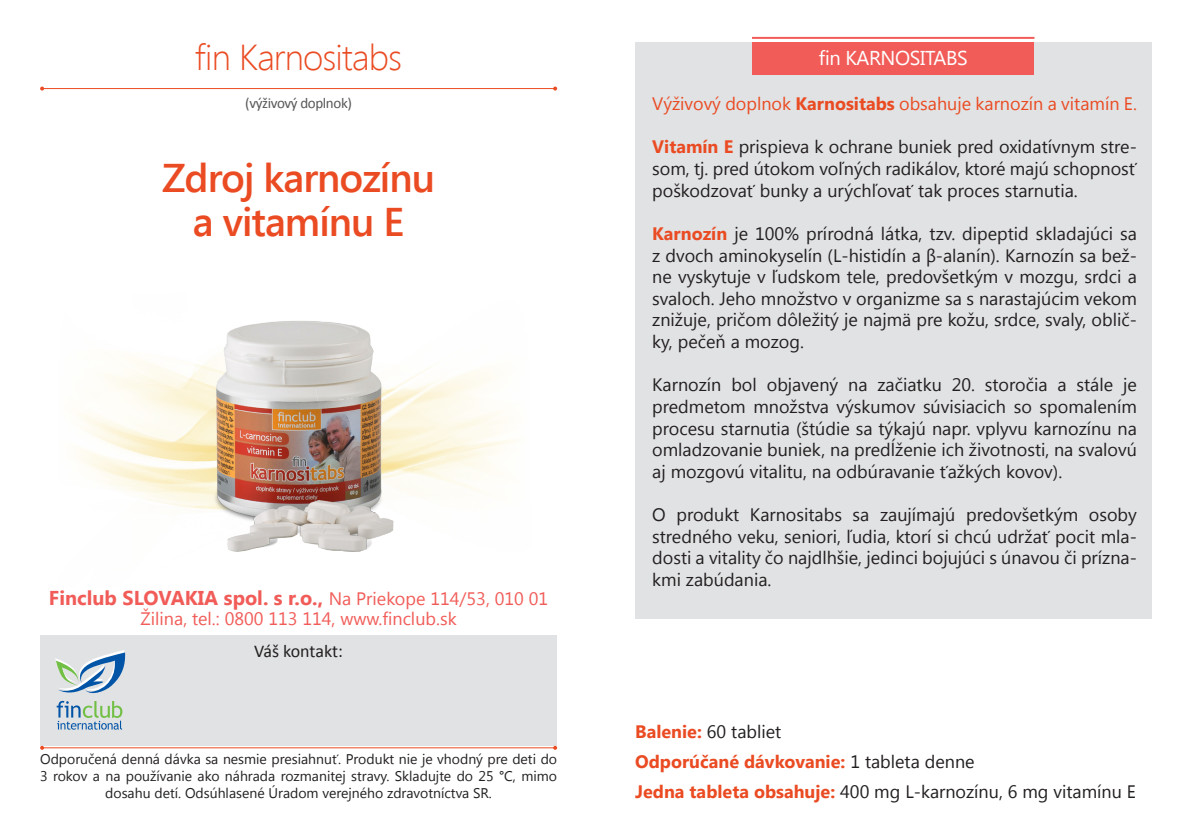
<style>
.page{position:relative;width:1191px;height:840px;background:#fff}
.page>*{position:absolute;margin:0;border:0;box-sizing:border-box;transform-origin:0 0}
.t1{font:600 40px "Segoe UI";letter-spacing:-.025em;color:#ea4b22}
.t2{font:300 36px "Segoe UI";letter-spacing:-.025em;color:#ea4b22}
.t3{font:700 20px "Segoe UI";color:#f15c58}
.t4{font:20px "Segoe UI";letter-spacing:-.02em;color:#fff}
.t5{font:18px/21.6px "Segoe UI";color:#231f20;text-align:justify}
.t6{font:18px "Segoe UI";color:#ea4b22}
.t7{font:18px "Segoe UI";color:#f15c58}
.t8{font:700 18px "Segoe UI";color:#ea4b22}
.Normální{font:18px "Calibri";letter-spacing:-.005em;color:#231f20}
.t9{font:15px "Calibri";letter-spacing:-.025em;color:#57585a}
.t10{font:14px/16.8px "Segoe UI";color:#231f20;text-align:center}
.s1{font-weight:400;font-size:18px}
.s2{font-weight:700}
.s3{font-weight:700;color:#ea4b22}
.s4{font-weight:400;color:#231f20}
</style>
<div class="page">
<div style="left:635px;top:42px;width:516px;height:576px;background:#e1e2e4"></div>
<hr style="left:42px;top:88px;width:513px;height:1px;background:#ea4b22">
<svg style="left:40px;top:86px;width:4px;height:4px"></svg>
<svg style="left:553px;top:86px;width:4px;height:4px"></svg>
<div style="left:41px;top:635px;width:515px;height:110px;background:#e1e2e4"></div>
<hr style="left:42px;top:746px;width:513px;height:1px;background:#ea4b22">
<svg style="left:40px;top:745px;width:4px;height:4px"></svg>
<svg style="left:553px;top:745px;width:4px;height:4px"></svg>
<svg style="left:55px;top:650px;width:71px;height:79px"></svg>
<img style="left:166px;top:320px;width:269px;height:232px">
<div style="left:752px;top:42px;width:282px;height:33px;background:#f15c58"></div>
<hr style="left:752px;top:37px;width:282px;height:2px;background:#f15c58">
<p class="t2" style="left:195px;top:33px;width:208px">fin Karnositabs</p>
<p class="t9" style="left:245px;top:94px;width:108px">(výživový doplnok)</p>
<p class="t1" style="left:162px;top:150px;width:274px">Zdroj karnozínu</p>
<p class="t1" style="left:193px;top:194px;width:213px">a vitamínu E</p>
<p class="t3" style="left:49px;top:583px;width:501px">Finclub SLOVAKIA spol. s r.o., <span class="s1">Na Priekope 114/53, 010 01</span></p>
<p class="t7" style="left:141px;top:605px;width:317px">Žilina, tel.: 0800 113 114, www.finclub.sk</p>
<p class="Normální" style="left:254px;top:639px;width:90px">Váš kontakt:</p>
<p class="t10" style="left:40px;top:750px;width:518px">Odporučená denná dávka sa nesmie presiahnuť. Produkt nie je vhodný pre deti do<br>3 rokov a na používanie ako náhrada rozmanitej stravy. Skladujte do 25 °C, mimo dosahu detí. Odsúhlasené Úradom verejného zdravotníctva SR.</p>
<p class="t4" style="left:818px;top:44px;width:151px">fin KARNOSITABS</p>
<p class="t6" style="left:652px;top:91px;width:486px">Výživový doplnok <span class="s2">Karnositabs</span> obsahuje karnozín a vitamín E.</p>
<p class="t5" style="left:652px;top:135px;width:486px"><span class="s3">Vitamín E</span> prispieva k ochrane buniek pred oxidatívnym stre&shy;som, tj. pred útokom voľných radikálov, ktoré majú schopnosť poškodzovať bunky a urýchľovať tak proces starnutia.</p>
<p class="t5" style="left:652px;top:222px;width:486px"><span class="s3">Karnozín</span> je 100% prírodná látka, tzv. dipeptid skladajúci sa z dvoch aminokyselín (L-histidín a β-alanín). Karnozín sa bež&shy;ne vyskytuje v ľudskom tele, predovšetkým v mozgu, srdci a svaloch. Jeho množstvo v organizme sa s narastajúcim vekom znižuje, pričom dôležitý je najmä pre kožu, srdce, svaly, oblič&shy;ky, pečeň a mozog.</p>
<p class="t5" style="left:652px;top:373px;width:486px">Karnozín bol objavený na začiatku 20. storočia a stále je predmetom množstva výskumov súvisiacich so spomalením procesu starnutia (štúdie sa týkajú napr. vplyvu karnozínu na omladzovanie buniek, na predĺženie ich životnosti, na svalovú aj mozgovú vitalitu, na odbúravanie ťažkých kovov).</p>
<p class="t5" style="left:652px;top:503px;width:486px">O produkt Karnositabs sa zaujímajú predovšetkým osoby stredného veku, seniori, ľudia, ktorí si chcú udržať pocit mla&shy;dosti a vitality čo najdlhšie, jedinci bojujúci s únavou či prízna&shy;kmi zabúdania.</p>
<p class="t5" style="left:635px;top:719px;width:148px"><span class="s3">Balenie:</span> 60 tabliet</p>
<p class="t8" style="left:635px;top:748px;width:341px">Odporúčané dávkovanie: <span class="s4">1 tableta denne</span></p>
<p class="t5" style="left:635px;top:779px;width:502px"><span class="s3">Jedna tableta obsahuje:</span> 400 mg L-karnozínu, 6 mg vitamínu E</p>
</div>
